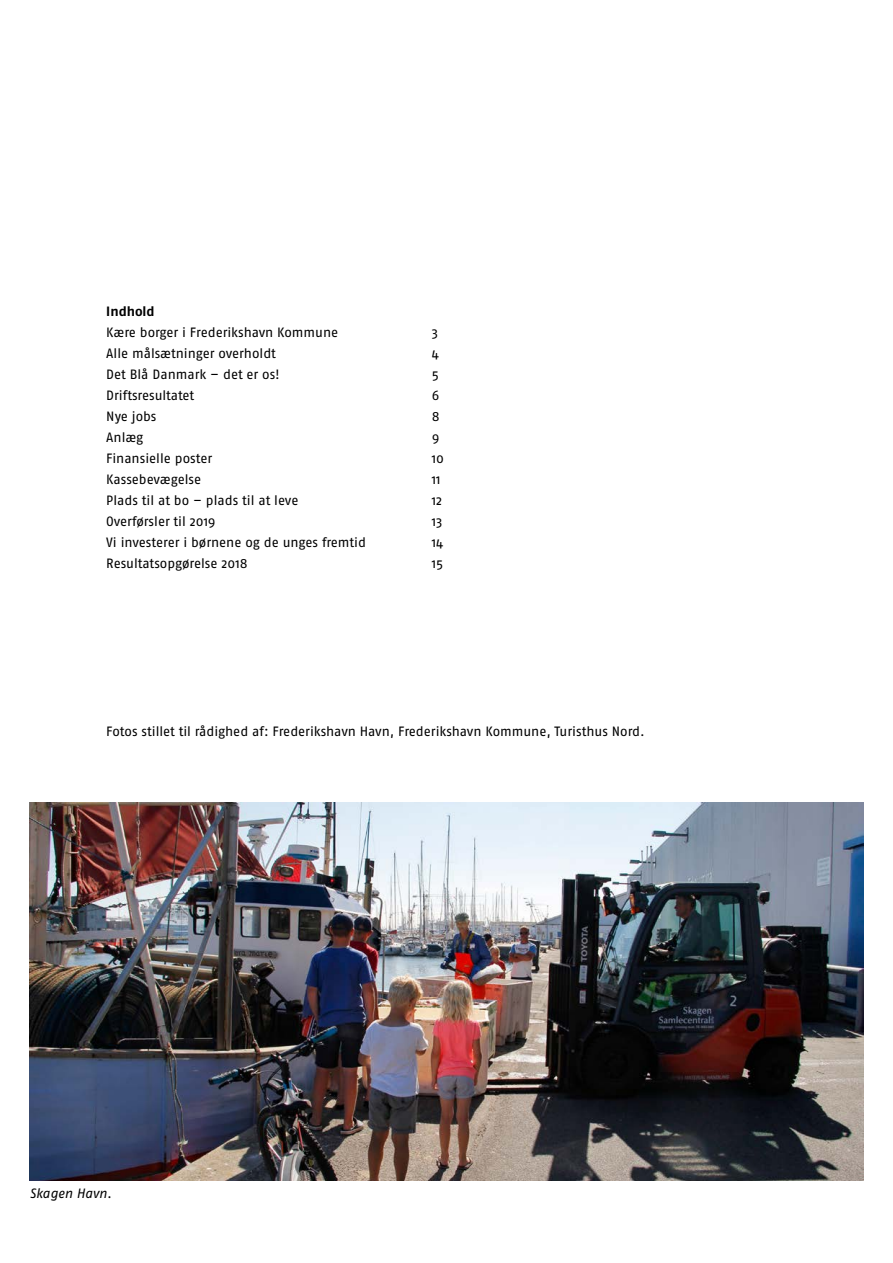
<style>
.page{position:relative;width:893px;height:1263px;background:#fff}
.page>*{position:absolute;margin:0;border:0;box-sizing:border-box;transform-origin:0 0}
.t1{font:13.5px "Fago Pro";letter-spacing:-.005em;color:#000}
.t2{font:italic 13.5px "Fago Pro";letter-spacing:-.01em;color:#000}
.Brød_forord{font:700 13.5px "Fago Pro";color:#000}
</style>
<div class="page">
<img style="left:30px;top:803px;width:833px;height:377px">
<p class="Brød_forord" style="left:106px;top:303px;width:50px">Indhold</p>
<p class="t1" style="left:106px;top:324px;width:233px">Kære borger i Frederikshavn Kommune</p>
<p class="t1" style="left:432px;top:324px;width:8px">3</p>
<p class="t1" style="left:106px;top:345px;width:171px">Alle målsætninger overholdt</p>
<p class="t1" style="left:432px;top:345px;width:9px">4</p>
<p class="t1" style="left:106px;top:366px;width:175px">Det Blå Danmark – det er os!</p>
<p class="t1" style="left:432px;top:366px;width:9px">5</p>
<p class="t1" style="left:106px;top:387px;width:90px">Driftsresultatet</p>
<p class="t1" style="left:432px;top:387px;width:9px">6</p>
<p class="t1" style="left:106px;top:408px;width:52px">Nye jobs</p>
<p class="t1" style="left:432px;top:408px;width:9px">8</p>
<p class="t1" style="left:106px;top:429px;width:38px">Anlæg</p>
<p class="t1" style="left:432px;top:429px;width:9px">9</p>
<p class="t1" style="left:106px;top:450px;width:107px">Finansielle poster</p>
<p class="t1" style="left:432px;top:450px;width:14px">10</p>
<p class="t1" style="left:106px;top:471px;width:96px">Kassebevægelse</p>
<p class="t1" style="left:432px;top:471px;width:10px">11</p>
<p class="t1" style="left:106px;top:492px;width:194px">Plads til at bo – plads til at leve</p>
<p class="t1" style="left:432px;top:492px;width:12px">12</p>
<p class="t1" style="left:106px;top:513px;width:111px">Overførsler til 2019</p>
<p class="t1" style="left:432px;top:513px;width:12px">13</p>
<p class="t1" style="left:106px;top:534px;width:261px">Vi investerer i børnene og de unges fremtid</p>
<p class="t1" style="left:432px;top:534px;width:13px">14</p>
<p class="t1" style="left:106px;top:555px;width:143px">Resultatsopgørelse 2018</p>
<p class="t1" style="left:432px;top:555px;width:13px">15</p>
<p class="t1" style="left:106px;top:723px;width:540px">Fotos stillet til rådighed af: Frederikshavn Havn, Frederikshavn Kommune, Turisthus Nord.</p>
<p class="t2" style="left:30px;top:1185px;width:83px">Skagen Havn.</p>
</div>
